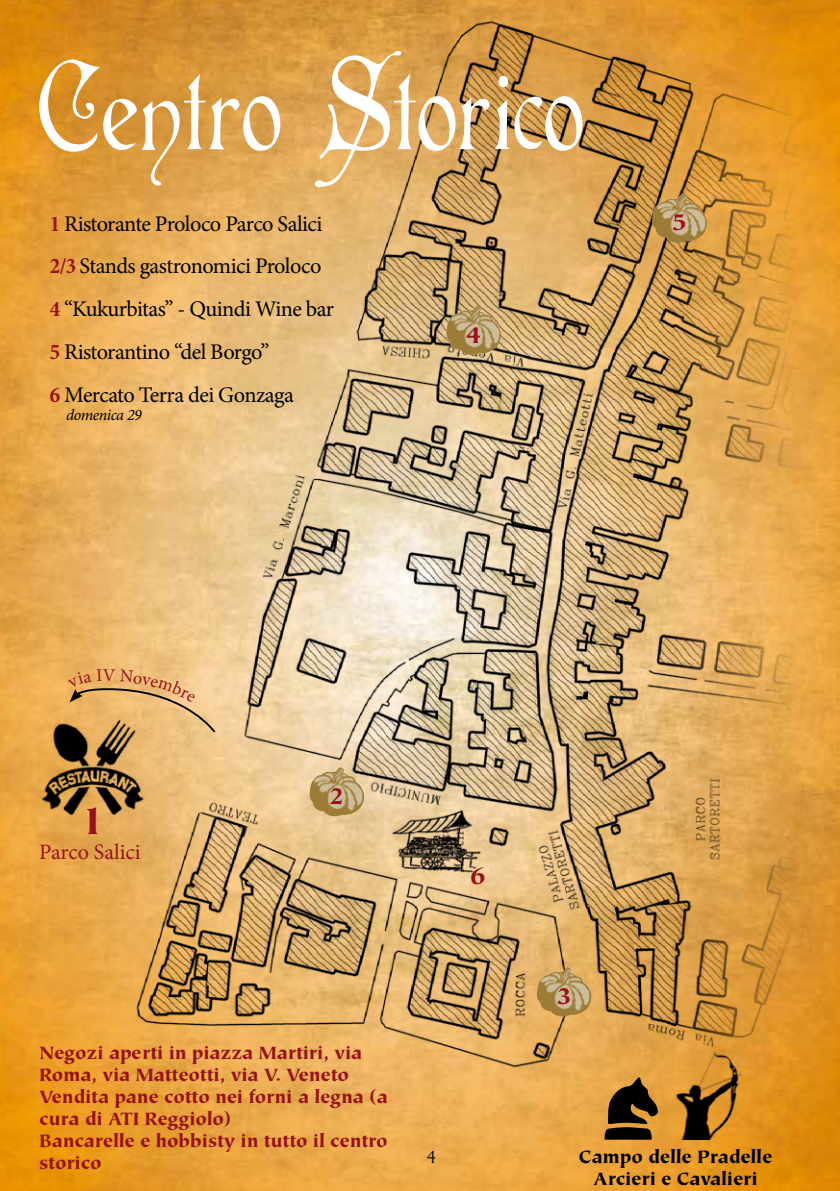
<style>
.page{position:relative;width:840px;height:1191px;background:#fff}
.page>*{position:absolute;margin:0;border:0;box-sizing:border-box;transform-origin:0 0}
.t1{font:117.4px "Cardinal";letter-spacing:.005em;color:#fff;scale:.91 1}
.t2{font:900 43.8px "Tiepolo Std";color:#98121a}
.t3{font:900 26.2px "Tiepolo Std";color:#98121a}
.t4{font:22.4px/42.8px "Minion Pro";letter-spacing:-.03em;color:#000}
.t5{font:22px "Minion Pro";color:#98121a}
.t6{font:900 20px/22px "Tiepolo Std";letter-spacing:-.01em;color:#98121a}
.t7{font:900 20px/22px "Tiepolo Std";letter-spacing:-.01em;color:#000;text-align:center}
.t8{font:20px "Tiepolo Std";color:#000;scale:.9 1}
.t9{font:italic 16px "Minion Pro";letter-spacing:-.03em;color:#000}
.s1{font-weight:700;font-stretch:condensed;color:#98121a}
</style>
<div class="page">
<img style="left:0;top:0;width:839px;height:1191px">
<img style="left:132px;top:9px;width:707px;height:1063px">
<img style="left:651px;top:193px;width:55px;height:50px">
<img style="left:446px;top:305px;width:54px;height:50px">
<img style="left:309px;top:767px;width:55px;height:49px">
<img style="left:536px;top:967px;width:55px;height:49px">
<img style="left:39px;top:717px;width:107px;height:99px">
<svg style="left:604px;top:1077px;width:53px;height:62px"></svg>
<img style="left:669px;top:1046px;width:77px;height:93px">
<img style="left:389px;top:808px;width:93px;height:68px">
<svg style="left:68px;top:669px;width:148px;height:64px"></svg>
<h1 class="t1" style="left:37px;top:33px;width:601px">Centro Storico</h1>
<p class="t4" style="left:50px;top:202px;width:285px"><span class="s1">1</span> Ristorante Proloco Parco Salici<br><span class="s1">2/3</span> Stands gastronomici Proloco<br><span class="s1">4</span> “Kukurbitas” - Quindi Wine bar<br><span class="s1">5</span> Ristorantino “del Borgo”<br><span class="s1">6</span> Mercato Terra dei Gonzaga</p>
<p class="t9" style="left:66px;top:404px;width:77px">domenica 29</p>
<h3 class="t3" style="left:465px;top:320px;width:17px">4</h3>
<h3 class="t3" style="left:671px;top:208px;width:17px">5</h3>
<h2 class="t2" style="left:79px;top:795px;width:28px">1</h2>
<p class="t5" style="left:39px;top:836px;width:103px">Parco Salici</p>
<h3 class="t3" style="left:328px;top:781px;width:17px">2</h3>
<h3 class="t3" style="left:469px;top:861px;width:17px">6</h3>
<h3 class="t3" style="left:556px;top:981px;width:17px">3</h3>
<p class="t6" style="left:39px;top:1042px;width:350px">Negozi aperti in piazza Martiri, via<br>Roma, via Matteotti, via V. Veneto<br>Vendita pane cotto nei forni a legna (a cura di ATI Reggiolo)<br>Bancarelle e hobbisty in tutto il centro storico</p>
<p class="t8" style="left:426px;top:1145px;width:12px">4</p>
<p class="t7" style="left:578px;top:1145px;width:195px">Campo delle Pradelle<br>Arcieri e Cavalieri</p>
</div>
